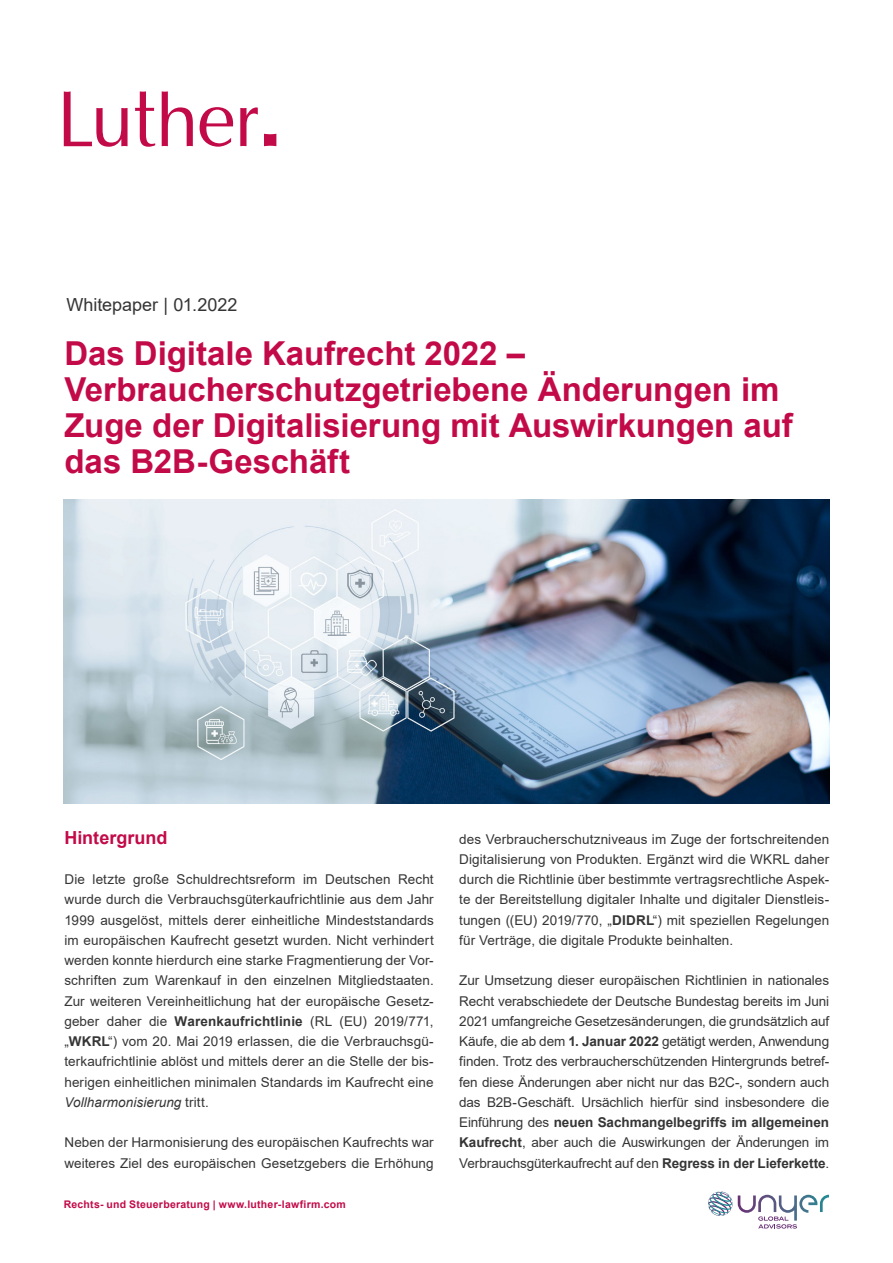
<style>
.page{position:relative;width:893px;height:1263px;background:#fff}
.page>*{position:absolute;margin:0;border:0;box-sizing:border-box;transform-origin:0 0}
.t1{font:700 33px/36px "Arial";color:#c30a49}
.t2{font:18px "Arial";color:#363536}
.t3{font:700 18px "Arial";color:#c30a49}
.t4{font:13.5px/20.2px "Arial";letter-spacing:.005em;color:#363536;text-align:justify}
.t5{font:700 10.5px "Arial";letter-spacing:.02em;color:#c30a49}
.s1{font-weight:700}
.s2{font-style:italic}
</style>
<div class="page">
<svg style="left:708px;top:1191px;width:121px;height:37px"></svg>
<svg style="left:264px;top:134px;width:12px;height:12px"></svg>
<svg style="left:200px;top:107px;width:33px;height:40px"></svg>
<svg style="left:64px;top:91px;width:64px;height:56px"></svg>
<svg style="left:162px;top:91px;width:31px;height:55px"></svg>
<svg style="left:135px;top:91px;width:20px;height:56px"></svg>
<svg style="left:240px;top:107px;width:18px;height:39px"></svg>
<img style="left:64px;top:499px;width:765px;height:304px">
<h2 class="t2" style="left:66px;top:292px;width:173px">Whitepaper | 01.2022</h2>
<h1 class="t1" style="left:64px;top:336px;width:730px">Das Digitale Kaufrecht 2022 – Verbraucherschutzgetriebene Änderungen im Zuge der Digitalisierung mit Auswirkungen auf das B2B-Geschäft</h1>
<h2 class="t3" style="left:64px;top:825px;width:105px">Hintergrund</h2>
<p class="t4" style="left:64px;top:869px;width:371px">Die letzte große Schuldrechtsreform im Deutschen Recht wurde durch die Verbrauchsgüterkaufrichtlinie aus dem Jahr 1999 ausgelöst, mittels derer einheitliche Mindeststandards im europäischen Kaufrecht gesetzt wurden. Nicht verhindert werden konnte hierdurch eine starke Fragmentierung der Vor&shy;schriften zum Warenkauf in den einzelnen Mitgliedstaaten.<br>Zur weiteren Vereinheitlichung hat der europäische Gesetz&shy;geber daher die <span class="s1">Warenkaufrichtlinie</span> (RL (EU) 2019/771, „<span class="s1">WKRL</span>“) vom 20. Mai 2019 erlassen, die die Verbrauchsgü&shy;terkaufrichtlinie ablöst und mittels derer an die Stelle der bis&shy;herigen einheitlichen minimalen Standards im Kaufrecht eine <span class="s2">Vollharmonisierung</span> tritt.</p>
<p class="t4" style="left:64px;top:1132px;width:371px">Neben der Harmonisierung des europäischen Kaufrechts war weiteres Ziel des europäischen Gesetzgebers die Erhöhung</p>
<p class="t5" style="left:64px;top:1197px;width:284px">Rechts- und Steuerberatung | www.luther-lawfirm.com</p>
<p class="t4" style="left:459px;top:829px;width:371px">des Verbraucherschutzniveaus im Zuge der fortschreitenden Digitalisierung von Produkten. Ergänzt wird die WKRL daher durch die Richtlinie über bestimmte vertragsrechtliche Aspek&shy;te der Bereitstellung digitaler Inhalte und digitaler Dienstleis&shy;tungen ((EU) 2019/770, „<span class="s1">DIDRL</span>“) mit speziellen Regelungen für Verträge, die digitale Produkte beinhalten.</p>
<p class="t4" style="left:459px;top:970px;width:371px">Zur Umsetzung dieser europäischen Richtlinien in nationales Recht verabschiedete der Deutsche Bundestag bereits im Juni 2021 umfangreiche Gesetzesänderungen, die grundsätzlich auf Käufe, die ab dem <span class="s1">1. Januar 2022</span> getätigt werden, Anwendung finden. Trotz des verbraucherschützenden Hintergrunds betref&shy;fen diese Änderungen aber nicht nur das B2C-, sondern auch das B2B-Geschäft. Ursächlich hierfür sind insbesondere die Einführung des <span class="s1">neuen Sachmangelbegriffs im allgemeinen Kaufrecht</span>, aber auch die Auswirkungen der Änderungen im Verbrauchsgüterkaufrecht auf den <span class="s1">Regress in der Lieferkette</span>.</p>
</div>
